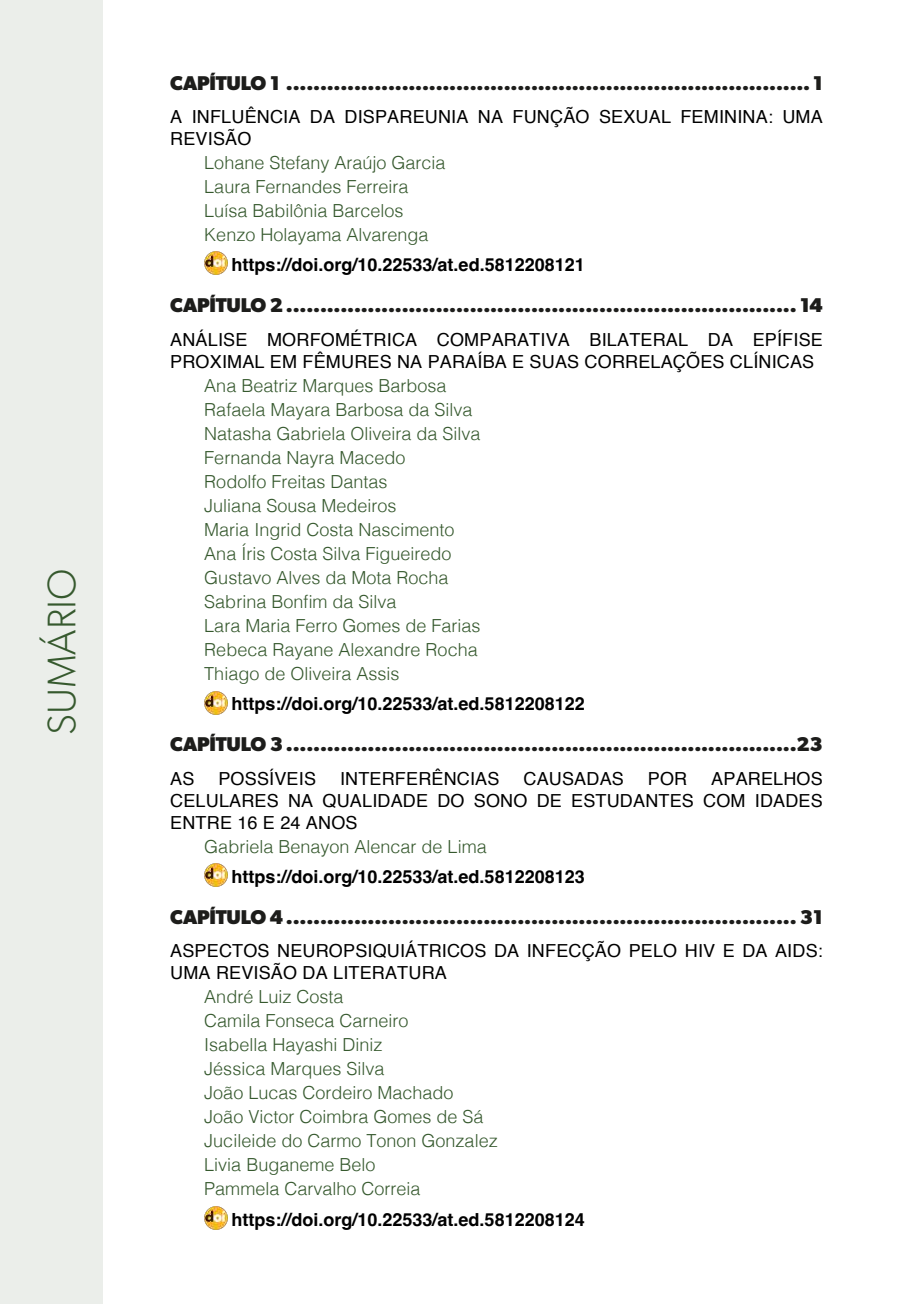
<style>
.page{position:relative;width:908px;height:1304px;background:#fff}
.page>*{position:absolute;margin:0;border:0;box-sizing:border-box;transform-origin:0 0}
.t1{font:300 40px "Gibson";color:#36592e}
.t2{font:700 20px "Gibson";letter-spacing:-.01em;color:#1d1d1b}
.t3{font:300 18px/24px "Helvetica";color:#36592e}
.t4{font:18px/22px "Helvetica";letter-spacing:.01em;color:#000}
.t5{font:700 18px "Helvetica";color:#000}
</style>
<div class="page">
<div style="left:0;top:0;width:103px;height:1304px;background:#ebeeea"></div>
<img style="left:204px;top:252px;width:23px;height:23px">
<img style="left:204px;top:691px;width:23px;height:23px">
<img style="left:204px;top:864px;width:23px;height:23px">
<img style="left:204px;top:1207px;width:23px;height:23px">
<h1 class="t1" style="left:37px;top:735px;width:167px;rotate:-90deg">SUMÁRIO</h1>
<p class="t2" style="left:170px;top:71px;width:653px">CAPÍTULO 1 ............................................................................. 1</p>
<p class="t4" style="left:170px;top:106px;width:653px">A INFLUÊNCIA DA DISPAREUNIA NA FUNÇÃO SEXUAL FEMININA: UMA<br>REVISÃO</p>
<p class="t3" style="left:204px;top:149px;width:243px">Lohane Stefany Araújo Garcia<br>Laura Fernandes Ferreira<br>Luísa Babilônia Barcelos<br>Kenzo Holayama Alvarenga</p>
<p class="t5" style="left:231px;top:254px;width:355px">https://doi.org/10.22533/at.ed.5812208121</p>
<p class="t2" style="left:170px;top:294px;width:653px">CAPÍTULO 2 ........................................................................... 14</p>
<p class="t4" style="left:170px;top:329px;width:653px">ANÁLISE MORFOMÉTRICA COMPARATIVA BILATERAL DA EPÍFISE<br>PROXIMAL EM FÊMURES NA PARAÍBA E SUAS CORRELAÇÕES CLÍNICAS</p>
<p class="t3" style="left:204px;top:372px;width:278px">Ana Beatriz Marques Barbosa<br>Rafaela Mayara Barbosa da Silva<br>Natasha Gabriela Oliveira da Silva<br>Fernanda Nayra Macedo<br>Rodolfo Freitas Dantas<br>Juliana Sousa Medeiros<br>Maria Ingrid Costa Nascimento<br>Ana Íris Costa Silva Figueiredo<br>Gustavo Alves da Mota Rocha<br>Sabrina Bonfim da Silva<br>Lara Maria Ferro Gomes de Farias<br>Rebeca Rayane Alexandre Rocha<br>Thiago de Oliveira Assis</p>
<p class="t5" style="left:231px;top:693px;width:355px">https://doi.org/10.22533/at.ed.5812208122</p>
<p class="t2" style="left:170px;top:732px;width:653px">CAPÍTULO 3 ...........................................................................23</p>
<p class="t4" style="left:170px;top:768px;width:26px">AS</p>
<p class="t4" style="left:218px;top:768px;width:99px">POSSÍVEIS</p>
<p class="t4" style="left:340px;top:768px;width:161px">INTERFERÊNCIAS</p>
<p class="t4" style="left:523px;top:768px;width:102px">CAUSADAS</p>
<p class="t4" style="left:647px;top:768px;width:41px">POR</p>
<p class="t4" style="left:170px;top:768px;width:653px;text-align:justify;text-indent:540px">APARELHOS CELULARES NA QUALIDADE DO SONO DE ESTUDANTES COM IDADES ENTRE 16 E 24 ANOS</p>
<p class="t3" style="left:204px;top:833px;width:284px">Gabriela Benayon Alencar de Lima</p>
<p class="t5" style="left:231px;top:866px;width:355px">https://doi.org/10.22533/at.ed.5812208123</p>
<p class="t2" style="left:170px;top:905px;width:653px">CAPÍTULO 4 ........................................................................... 31</p>
<p class="t4" style="left:170px;top:941px;width:653px">ASPECTOS NEUROPSIQUIÁTRICOS DA INFECÇÃO PELO HIV E DA AIDS:<br>UMA REVISÃO DA LITERATURA</p>
<p class="t3" style="left:204px;top:984px;width:295px">André Luiz Costa<br>Camila Fonseca Carneiro<br>Isabella Hayashi Diniz<br>Jéssica Marques Silva<br>João Lucas Cordeiro Machado<br>João Victor Coimbra Gomes de Sá<br>Jucileide do Carmo Tonon Gonzalez<br>Livia Buganeme Belo<br>Pammela Carvalho Correia</p>
<p class="t5" style="left:231px;top:1208px;width:355px">https://doi.org/10.22533/at.ed.5812208124</p>
</div>
